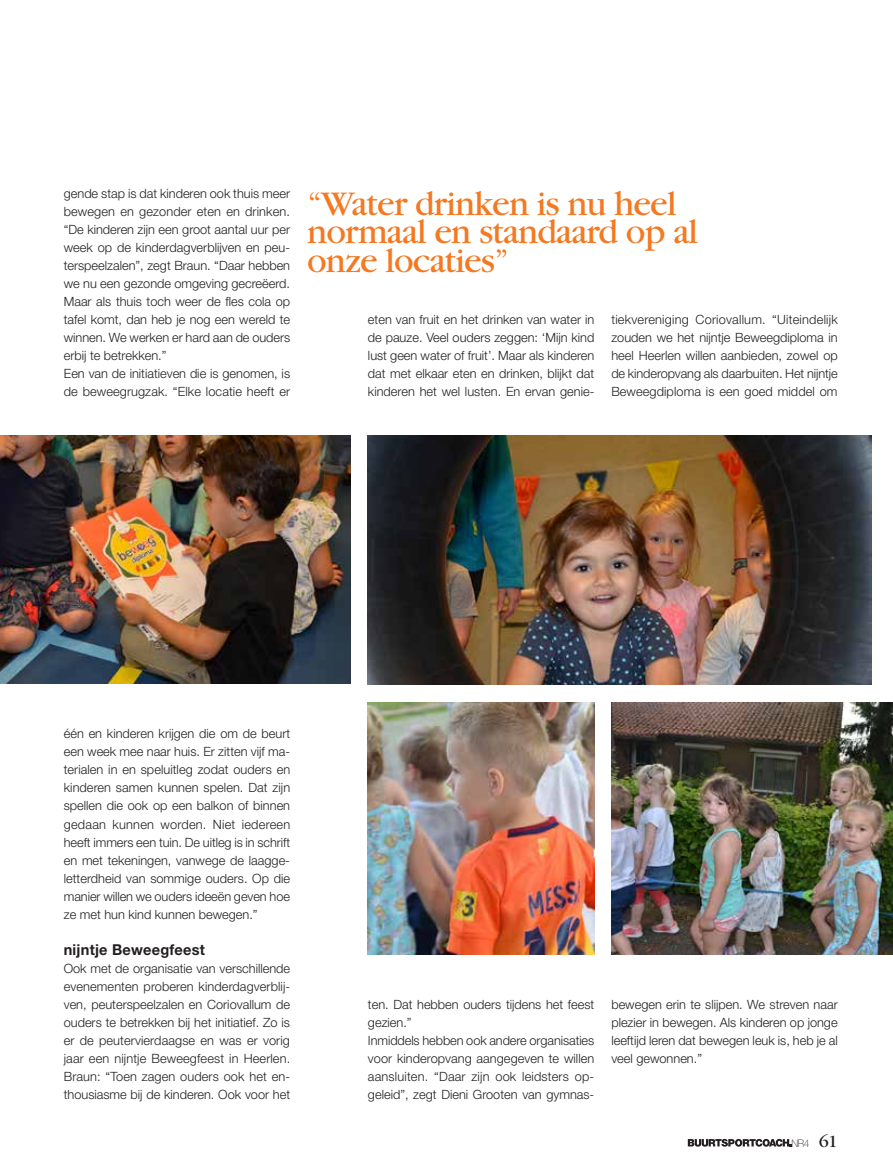
<style>
.page{position:relative;width:893px;height:1170px;background:#fff}
.page>*{position:absolute;margin:0;border:0;box-sizing:border-box;transform-origin:0 0}
.t1{font:36px/28.5px "Garamond";letter-spacing:-.025em;color:#f47921}
.t2{font:18px "Garamond";color:#231f20}
.t3{font:700 15px "Helvetica Neue LT Std";letter-spacing:.015em;color:#231f20}
.t4{font:300 12.75px/18px "Helvetica Neue LT Std";color:#231f20;text-align:justify}
.t5{font:100 10.35px "Helvetica Neue LT Std";color:#231f20}
</style>
<div class="page">
<svg style="left:688px;top:1138px;width:104px;height:8px"></svg>
<img style="left:368px;top:435px;width:504px;height:249px">
<img style="left:0;top:435px;width:351px;height:248px">
<img style="left:368px;top:702px;width:226px;height:252px">
<img style="left:611px;top:702px;width:282px;height:252px">
<p class="t4" style="left:64px;top:184px;width:228px;text-align:left">gende stap is dat kinderen ook thuis meer bewegen en gezonder eten en drinken. “De kinderen zijn een groot aantal uur per week op de kinderdagverblijven en peu&shy;terspeelzalen”, zegt Braun. “Daar hebben we nu een gezonde omgeving gecreëerd.<br>Maar als thuis toch weer de fles cola op tafel komt, dan heb je nog een wereld te winnen. We werken er hard aan de ouders erbij te betrekken.”<br>Een van de initiatieven die is genomen, is de beweegrugzak. “Elke locatie heeft er</p>
<h1 class="t1" style="left:307px;top:190px;width:392px">“Water drinken is nu heel normaal en standaard op al onze locaties”</h1>
<p class="t4" style="left:368px;top:310px;width:228px">eten van fruit en het drinken van water in de pauze. Veel ouders zeggen: ‘Mijn kind lust geen water of fruit’. Maar als kinderen dat met elkaar eten en drinken, blijkt dat kinderen het wel lusten. En ervan genie-</p>
<p class="t4" style="left:611px;top:310px;width:228px">tiekvereniging Coriovallum. “Uiteindelijk zouden we het nijntje Beweegdiploma in heel Heerlen willen aanbieden, zowel op de kinderopvang als daarbuiten. Het nijntje Beweegdiploma is een goed middel om</p>
<p class="t4" style="left:64px;top:724px;width:228px">één en kinderen krijgen die om de beurt een week mee naar huis. Er zitten vijf ma&shy;terialen in en speluitleg zodat ouders en kinderen samen kunnen spelen. Dat zijn spellen die ook op een balkon of binnen gedaan kunnen worden. Niet iedereen heeft immers een tuin. De uitleg is in schrift en met tekeningen, vanwege de laagge&shy;letterdheid van sommige ouders. Op die manier willen we ouders ideeën geven hoe ze met hun kind kunnen bewegen.”</p>
<p class="t3" style="left:64px;top:939px;width:143px">nijntje Beweegfeest</p>
<p class="t4" style="left:64px;top:958px;width:228px">Ook met de organisatie van verschillende evenementen proberen kinderdagverblij&shy;ven, peuterspeelzalen en Coriovallum de ouders te betrekken bij het initiatief. Zo is er de peutervierdaagse en was er vorig jaar een nijntje Beweegfeest in Heerlen.<br>Braun: “Toen zagen ouders ook het en&shy;thousiasme bij de kinderen. Ook voor het</p>
<p class="t4" style="left:368px;top:994px;width:228px;text-align:left">ten. Dat hebben ouders tijdens het feest gezien.”<br>Inmiddels hebben ook andere organisaties voor kinderopvang aangegeven te willen aansluiten. “Daar zijn ook leidsters op&shy;geleid”, zegt Dieni Grooten van gymnas-</p>
<p class="t4" style="left:611px;top:994px;width:228px">bewegen erin te slijpen. We streven naar plezier in bewegen. Als kinderen op jonge leeftijd leren dat bewegen leuk is, heb je al veel gewonnen.”</p>
<p class="t5" style="left:792px;top:1136px;width:19px">NR4</p>
<h2 class="t2" style="left:819px;top:1131px;width:20px">61</h2>
</div>
